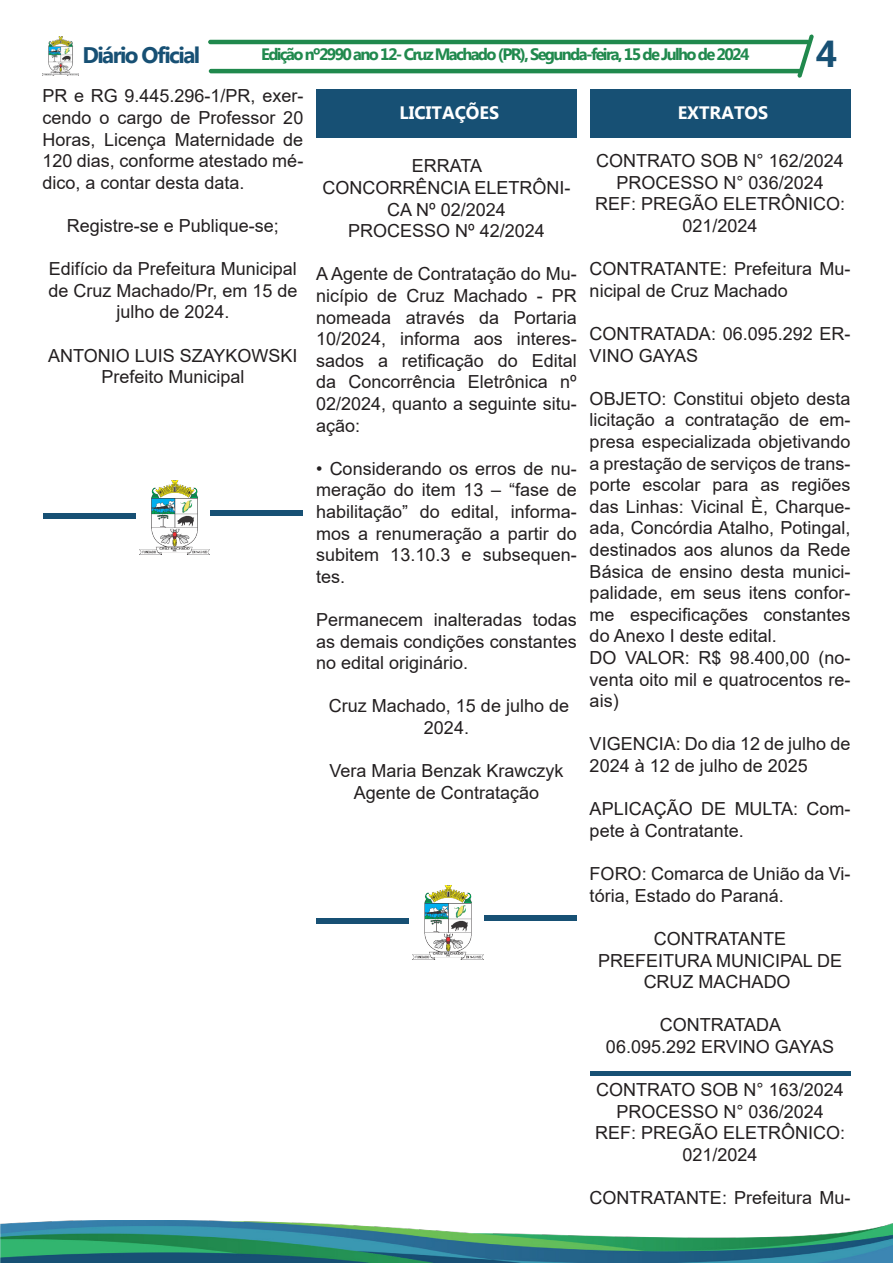
<style>
.page{position:relative;width:893px;height:1263px;background:#fff}
.page>*{position:absolute;margin:0;border:0;box-sizing:border-box;transform-origin:0 0}
.t1{font:700 37.5px "Myanmar Text";color:#175074}
.t2{font:700 22.5px "Myanmar Text";letter-spacing:-.07em;color:#175074}
.t3{font:18px/21.6px "Arial";color:#231f20;text-align:justify}
.t4{font:700 18px "Myanmar Text";color:#fff}
.t5{font:700 16.5px "Myanmar Text";letter-spacing:-.1em;color:#20894d}
</style>
<div class="page">
<hr style="left:208px;top:40px;width:602px;height:4px;background:#20894d;border-radius:2px">
<hr style="left:209px;top:69px;width:593px;height:4px;background:#20894d;border-radius:2px">
<img style="left:43px;top:37px;width:36px;height:38px">
<svg style="left:797px;top:34px;width:17px;height:44px"></svg>
<img style="left:0;top:1220px;width:893px;height:43px">
<svg style="left:316px;top:918px;width:93px;height:5px"></svg>
<img style="left:413px;top:885px;width:70px;height:74px">
<svg style="left:484px;top:915px;width:93px;height:5px"></svg>
<svg style="left:590px;top:1071px;width:260px;height:5px"></svg>
<div style="left:316px;top:89px;width:261px;height:49px;background:#175074"></div>
<svg style="left:43px;top:513px;width:92px;height:5px"></svg>
<img style="left:139px;top:480px;width:71px;height:74px">
<svg style="left:210px;top:510px;width:93px;height:5px"></svg>
<div style="left:590px;top:89px;width:260px;height:49px;background:#175074"></div>
<p class="t2" style="left:82px;top:42px;width:119px">Diário Oficial</p>
<p class="t5" style="left:261px;top:45px;width:490px">Edição nº2990 ano 12- Cruz Machado (PR), Segunda-feira, 15 de Julho de 2024</p>
<p class="t1" style="left:816px;top:32px;width:23px">4</p>
<p class="t3" style="left:43px;top:85px;width:262px">PR e RG 9.445.296-1/PR, exer&shy;cendo o cargo de Professor 20<br>Horas, Licença Maternidade de 120 dias, conforme atestado mé&shy;dico, a contar desta data.</p>
<p class="t3" style="left:67px;top:215px;width:214px">Registre-se e Publique-se;</p>
<p class="t3" style="left:48px;top:258px;width:251px;text-align:center">Edifício da Prefeitura Municipal de Cruz Machado/Pr, em 15 de julho de 2024.</p>
<p class="t3" style="left:48px;top:344px;width:251px">ANTONIO LUIS SZAYKOWSKI</p>
<p class="t3" style="left:101px;top:366px;width:145px">Prefeito Municipal</p>
<p class="t4" style="left:400px;top:102px;width:101px">LICITAÇÕES</p>
<p class="t3" style="left:412px;top:155px;width:72px">ERRATA</p>
<p class="t3" style="left:322px;top:177px;width:250px;text-align:center">CONCORRÊNCIA ELETRÔNI-<br>CA Nº 02/2024</p>
<p class="t3" style="left:348px;top:220px;width:198px">PROCESSO Nº 42/2024</p>
<p class="t3" style="left:316px;top:263px;width:262px">A Agente de Contratação do Mu&shy;nicípio de Cruz Machado - PR nomeada através da Portaria 10/2024, informa aos interes&shy;sados a retificação do Edital da Concorrência Eletrônica nº 02/2024, quanto a seguinte situ&shy;ação:</p>
<p class="t3" style="left:316px;top:458px;width:262px">• Considerando os erros de nu&shy;meração do item 13 – “fase de habilitação” do edital, informa&shy;mos a renumeração a partir do subitem 13.10.3 e subsequen&shy;tes.</p>
<p class="t3" style="left:316px;top:609px;width:262px">Permanecem inalteradas todas as demais condições constantes no edital originário.</p>
<p class="t3" style="left:329px;top:695px;width:242px;text-align:center">Cruz Machado, 15 de julho de<br>2024.</p>
<p class="t3" style="left:329px;top:760px;width:236px">Vera Maria Benzak Krawczyk</p>
<p class="t3" style="left:354px;top:782px;width:187px">Agente de Contratação</p>
<p class="t4" style="left:678px;top:102px;width:92px">EXTRATOS</p>
<p class="t3" style="left:596px;top:150px;width:249px">CONTRATO SOB N° 162/2024</p>
<p class="t3" style="left:616px;top:172px;width:209px">PROCESSO N° 036/2024</p>
<p class="t3" style="left:595px;top:193px;width:252px;text-align:center">REF: PREGÃO ELETRÔNICO:<br>021/2024</p>
<p class="t3" style="left:590px;top:258px;width:262px">CONTRATANTE: Prefeitura Mu&shy;nicipal de Cruz Machado</p>
<p class="t3" style="left:590px;top:323px;width:262px">CONTRATADA: 06.095.292 ER-<br>VINO GAYAS</p>
<p class="t3" style="left:590px;top:388px;width:262px">OBJETO: Constitui objeto desta licitação a contratação de em&shy;presa especializada objetivando a prestação de serviços de trans&shy;porte escolar para as regiões das Linhas: Vicinal È, Charque&shy;ada, Concórdia Atalho, Potingal, destinados aos alunos da Rede Básica de ensino desta munici&shy;palidade, em seus itens confor&shy;me especificações constantes do Anexo I deste edital.</p>
<p class="t3" style="left:590px;top:647px;width:262px">DO VALOR: R$ 98.400,00 (no&shy;venta oito mil e quatrocentos re&shy;ais)</p>
<p class="t3" style="left:590px;top:733px;width:262px">VIGENCIA: Do dia 12 de julho de<br>2024 à 12 de julho de 2025</p>
<p class="t3" style="left:590px;top:798px;width:262px">APLICAÇÃO DE MULTA: Com&shy;pete à Contratante.</p>
<p class="t3" style="left:590px;top:863px;width:262px">FORO: Comarca de União da Vi&shy;tória, Estado do Paraná.</p>
<p class="t3" style="left:654px;top:928px;width:134px">CONTRATANTE</p>
<p class="t3" style="left:598px;top:949px;width:246px">PREFEITURA MUNICIPAL DE</p>
<p class="t3" style="left:644px;top:971px;width:148px">CRUZ MACHADO</p>
<p class="t3" style="left:660px;top:1014px;width:123px">CONTRATADA</p>
<p class="t3" style="left:606px;top:1036px;width:230px">06.095.292 ERVINO GAYAS</p>
<p class="t3" style="left:596px;top:1079px;width:249px">CONTRATO SOB N° 163/2024</p>
<p class="t3" style="left:616px;top:1100px;width:209px">PROCESSO N° 036/2024</p>
<p class="t3" style="left:595px;top:1122px;width:252px;text-align:center">REF: PREGÃO ELETRÔNICO:<br>021/2024</p>
<p class="t3" style="left:590px;top:1187px;width:262px">CONTRATANTE: Prefeitura Mu-</p>
</div>
